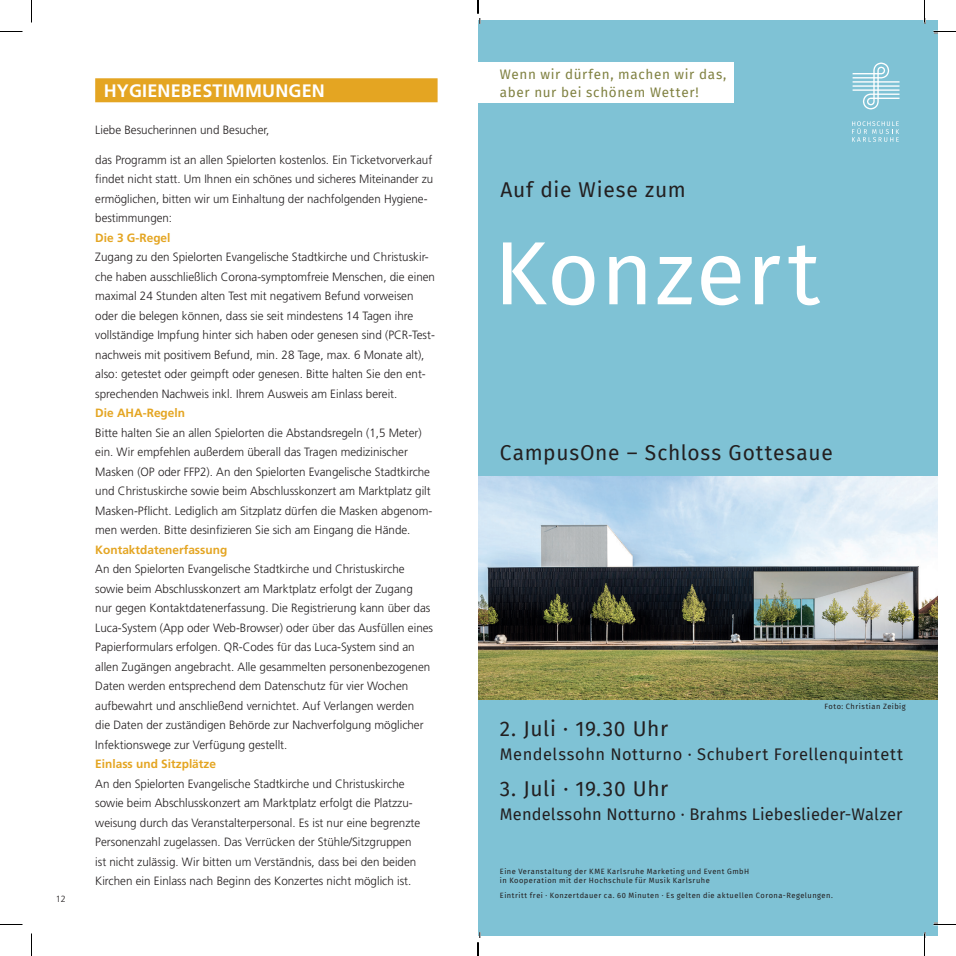
<style>
.page{position:relative;width:956px;height:956px;background:#fff}
.page>*{position:absolute;margin:0;border:0;box-sizing:border-box;transform-origin:0 0}
.t1{font:89.7px "Fira Sans";letter-spacing:.015em;color:#fff}
.t2{font:21px "Fira Sans";letter-spacing:.035em;color:#231f20}
.t3{font:700 18px "Frutiger LT Pro";letter-spacing:.01em;color:#fff}
.t4{font:16.5px "Fira Sans";letter-spacing:.025em;color:#231f20}
.t5{font:13.5px/18px "Fira Sans";letter-spacing:.05em;color:#808141}
.t6{font:300 12px/19.5px "Frutiger LT Pro";color:#231f20}
.t7{font:700 12px "Frutiger LT Pro";color:#e4a522}
.t8{font:300 9px "Frutiger LT Pro";color:#231f20}
.t9{font:7.5px/9px "Fira Sans";letter-spacing:.065em;color:#231f20}
</style>
<div class="page">
<div style="left:478px;top:20px;width:459px;height:916px;background:#7fc2d5"></div>
<div style="left:478px;top:62px;width:255px;height:40px;background:#fff"></div>
<svg style="left:852px;top:121px;width:47px;height:21px"></svg>
<svg style="left:853px;top:63px;width:46px;height:46px"></svg>
<img style="left:478px;top:477px;width:459px;height:222px">
<div style="left:95px;top:78px;width:343px;height:24px;background:#e4a522"></div>
<hr style="left:923px;top:0;width:2px;height:23px;background:#fff">
<hr style="left:923px;top:933px;width:2px;height:23px;background:#fff">
<svg style="left:0;top:31px;width:22px;height:1px"></svg>
<svg style="left:933px;top:31px;width:23px;height:3px"></svg>
<svg style="left:0;top:924px;width:22px;height:1px"></svg>
<svg style="left:933px;top:922px;width:23px;height:3px"></svg>
<svg style="left:31px;top:0;width:1px;height:23px"></svg>
<svg style="left:31px;top:933px;width:1px;height:23px"></svg>
<svg style="left:924px;top:0;width:2px;height:24px"></svg>
<svg style="left:924px;top:932px;width:2px;height:24px"></svg>
<svg style="left:477px;top:0;width:4px;height:24px"></svg>
<svg style="left:477px;top:932px;width:4px;height:24px"></svg>
<p class="t8" style="left:56px;top:893px;width:12px">12</p>
<h3 class="t3" style="left:104px;top:80px;width:223px">HYGIENEBESTIMMUNGEN</h3>
<p class="t6" style="left:95px;top:120px;width:176px">Liebe Besucherinnen und Besucher,</p>
<p class="t6" style="left:95px;top:150px;width:340px">das Programm ist an allen Spielorten kostenlos. Ein Ticketvorverkauf findet nicht statt. Um Ihnen ein schönes und sicheres Miteinander zu ermöglichen, bitten wir um Einhaltung der nachfolgenden Hygiene&shy;bestimmungen:</p>
<p class="t7" style="left:95px;top:230px;width:77px">Die 3 G-Regel</p>
<p class="t6" style="left:95px;top:247px;width:341px">Zugang zu den Spielorten Evangelische Stadtkirche und Christuskir&shy;che haben ausschließlich Corona-symptomfreie Menschen, die einen maximal 24 Stunden alten Test mit negativem Befund vorweisen oder die belegen können, dass sie seit mindestens 14 Tagen ihre vollständige Impfung hinter sich haben oder genesen sind (PCR-Test&shy;nachweis mit positivem Befund, min. 28 Tage, max. 6 Monate alt), also: getestet oder geimpft oder genesen. Bitte halten Sie den ent&shy;sprechenden Nachweis inkl. Ihrem Ausweis am Einlass bereit.</p>
<p class="t7" style="left:95px;top:406px;width:91px">Die AHA-Regeln</p>
<p class="t6" style="left:95px;top:423px;width:338px">Bitte halten Sie an allen Spielorten die Abstandsregeln (1,5 Meter) ein. Wir empfehlen außerdem überall das Tragen medizinischer Masken (OP oder FFP2). An den Spielorten Evangelische Stadtkirche und Christuskirche sowie beim Abschlusskonzert am Marktplatz gilt Masken-Pflicht. Lediglich am Sitzplatz dürfen die Masken abgenom&shy;men werden. Bitte desinfizieren Sie sich am Eingang die Hände.</p>
<p class="t7" style="left:95px;top:542px;width:134px">Kontaktdatenerfassung</p>
<p class="t6" style="left:95px;top:559px;width:339px">An den Spielorten Evangelische Stadtkirche und Christuskirche sowie beim Abschlusskonzert am Marktplatz erfolgt der Zugang<br>nur gegen Kontaktdatenerfassung. Die Registrierung kann über das Luca-System (App oder Web-Browser) oder über das Ausfüllen eines Papierformulars erfolgen. QR-Codes für das Luca-System sind an allen Zugängen angebracht. Alle gesammelten personenbezogenen Daten werden entsprechend dem Datenschutz für vier Wochen aufbewahrt und anschließend vernichtet. Auf Verlangen werden<br>die Daten der zuständigen Behörde zur Nachverfolgung möglicher Infektionswege zur Verfügung gestellt.</p>
<p class="t7" style="left:95px;top:757px;width:122px">Einlass und Sitzplätze</p>
<p class="t6" style="left:95px;top:774px;width:326px">An den Spielorten Evangelische Stadtkirche und Christuskirche sowie beim Abschlusskonzert am Marktplatz erfolgt die Platzzu&shy;weisung durch das Veranstalterpersonal. Es ist nur eine begrenzte Personenzahl zugelassen. Das Verrücken der Stühle/Sitzgruppen ist nicht zulässig. Wir bitten um Verständnis, dass bei den beiden Kirchen ein Einlass nach Beginn des Konzertes nicht möglich ist.</p>
<p class="t5" style="left:500px;top:65px;width:228px">Wenn wir dürfen, machen wir das, aber nur bei schönem Wetter!</p>
<h2 class="t2" style="left:500px;top:173px;width:187px">Auf die Wiese zum</h2>
<h1 class="t1" style="left:494px;top:205px;width:328px">Konzert</h1>
<h2 class="t2" style="left:500px;top:437px;width:334px">CampusOne – Schloss Gottesaue</h2>
<p class="t9" style="left:824px;top:702px;width:83px">Foto: Christian Zeibig</p>
<h2 class="t2" style="left:500px;top:713px;width:170px">2. Juli · 19.30 Uhr</h2>
<h3 class="t4" style="left:500px;top:742px;width:405px">Mendelssohn Notturno · Schubert Forellenquintett</h3>
<h2 class="t2" style="left:500px;top:773px;width:170px">3. Juli · 19.30 Uhr</h2>
<h3 class="t4" style="left:500px;top:802px;width:404px">Mendelssohn Notturno · Brahms Liebeslieder-Walzer</h3>
<p class="t9" style="left:500px;top:867px;width:251px">Eine Veranstaltung der KME Karlsruhe Marketing und Event GmbH in Kooperation mit der Hochschule für Musik Karlsruhe</p>
<p class="t9" style="left:500px;top:891px;width:334px">Eintritt frei · Konzertdauer ca. 60 Minuten · Es gelten die aktuellen Corona-Regelungen.</p>
</div>
